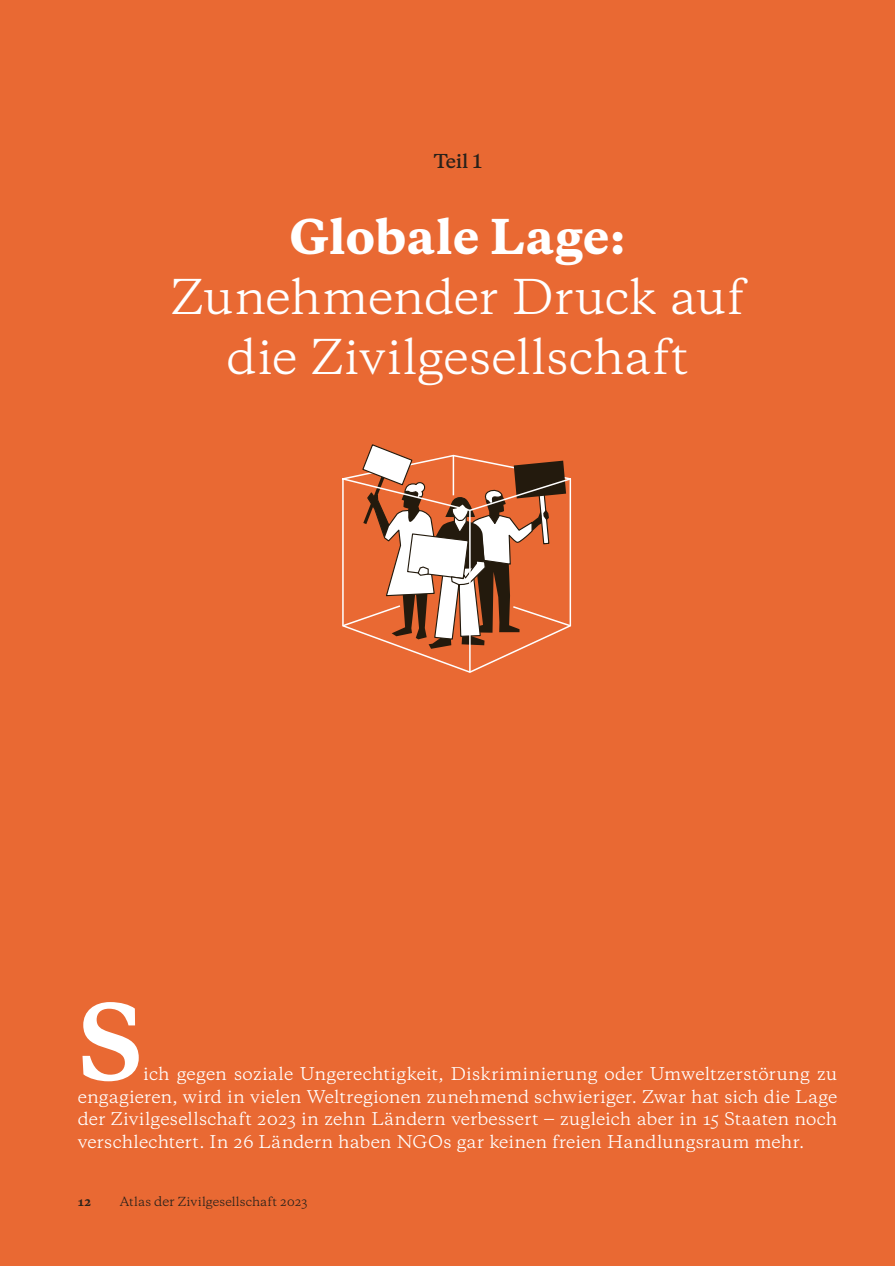
<style>
.page{position:relative;width:896px;height:1266px;background:#fff}
.page>*{position:absolute;margin:0;border:0;box-sizing:border-box;transform-origin:0 0}
.t1{font:700 99px "Galaxie Copernicus";color:#fff}
.t2{font:45px/60px "Galaxie Copernicus";letter-spacing:-.005em;color:#fff;text-align:center}
.t3{font:800 45px "Galaxie Copernicus";letter-spacing:.01em;color:#fff}
.t4{font:600 18px "Galaxie Copernicus";color:#29211a}
.t5{font:16.5px/22.5px "Galaxie Copernicus";letter-spacing:.005em;color:#fff;text-align:justify}
.t6{font:11.7px "Galaxie Copernicus";letter-spacing:.005em;color:#29211a}
.t7{font:700 11.7px "Galaxie Copernicus";color:#29211a}
.s1{font-size:12.3px}
</style>
<div class="page">
<div style="left:0;top:0;width:894px;height:1265px;background:#e96933"></div>
<svg style="left:402px;top:648px;width:122px;height:25px"></svg>
<svg style="left:342px;top:444px;width:230px;height:204px"></svg>
<hr style="left:469px;top:510px;width:1px;height:162px;background:#fff">
<p class="t4" style="left:433px;top:149px;width:50px">Teil 1</p>
<h2 class="t3" style="left:289px;top:207px;width:337px">Globale Lage:</h2>
<h2 class="t2" style="left:171px;top:267px;width:574px">Zunehmender Druck auf die Zivilgesellschaft</h2>
<h1 class="t1" style="left:78px;top:976px;width:67px">S</h1>
<p class="t5" style="left:78px;top:1062px;width:761px;text-indent:65px">ich gegen soziale Ungerechtigkeit, Diskriminierung oder Umweltzerstörung zu engagieren, wird in vielen Weltregionen zunehmend schwieriger. Zwar hat sich die Lage der Zivilgesellschaft 2023 in zehn Ländern verbessert ‒ zugleich aber in 15 Staaten noch verschlechtert. In 26 Ländern haben NGOs gar keinen freien Handlungsraum mehr.</p>
<p class="t7" style="left:78px;top:1194px;width:15px">12</p>
<p class="t6" style="left:120px;top:1193px;width:189px">Atlas <span class="s1">der</span> Zivilgesellschaft 2023</p>
</div>
